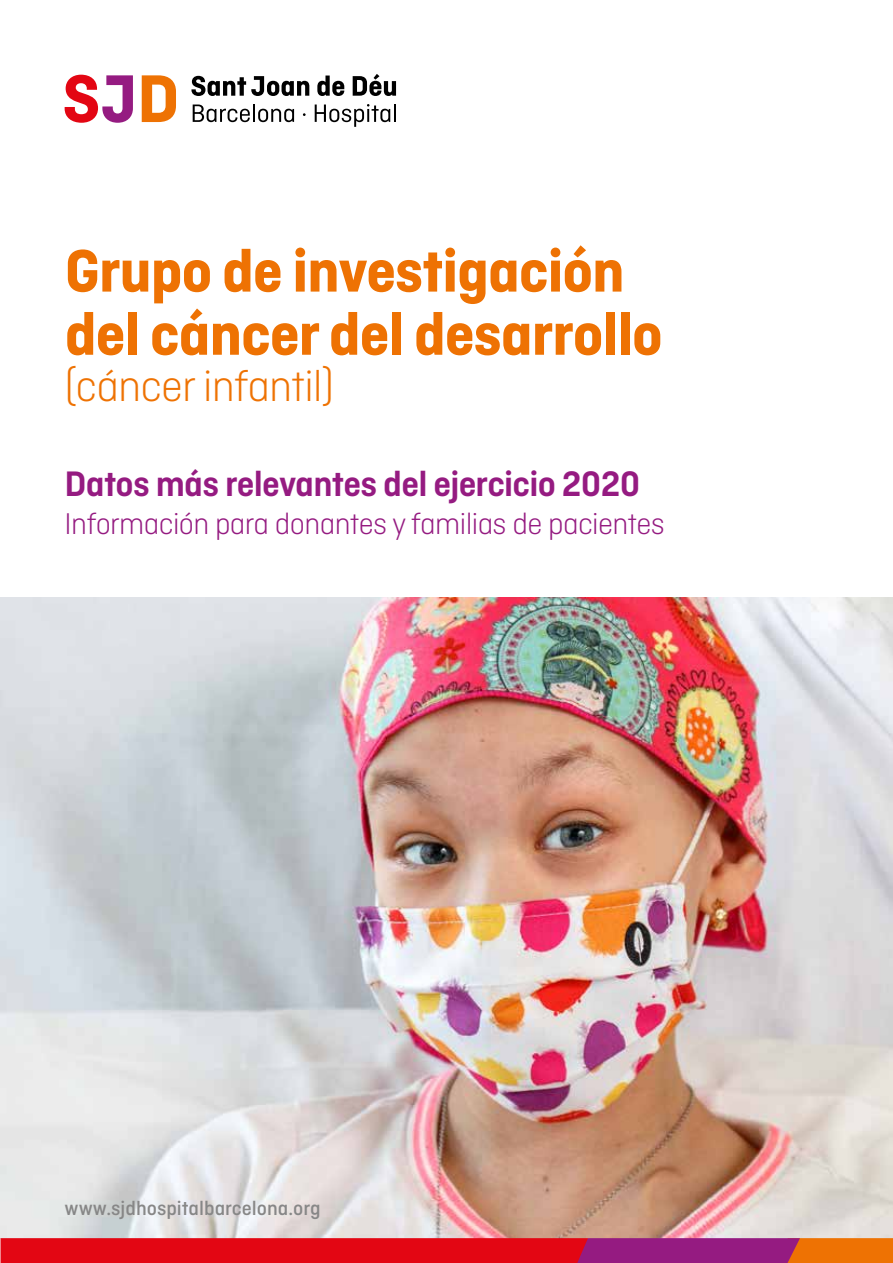
<style>
.page{position:relative;width:893px;height:1263px;background:#fff}
.page>*{position:absolute;margin:0;border:0;box-sizing:border-box;transform-origin:0 0}
.t1{font:700 63.15px/63.2px "Ciutadella";letter-spacing:-.02em;color:#ee7203}
.t2{font:300 45.9px "Ciutadella";letter-spacing:-.02em;color:#ee7203}
.t3{font:600 37.35px "Ciutadella";letter-spacing:-.02em;color:#951b81}
.t4{font:300 31.65px "Ciutadella";letter-spacing:-.02em;color:#951b81}
.t5{font:500 21px "Ciutadella";color:#878787}
</style>
<div class="page">
<img style="left:0;top:597px;width:893px;height:641px">
<svg style="left:1px;top:1238px;width:892px;height:25px;background:#d1182c"></svg>
<svg style="left:191px;top:76px;width:118px;height:20px"></svg>
<svg style="left:317px;top:76px;width:27px;height:20px"></svg>
<svg style="left:353px;top:74px;width:43px;height:22px"></svg>
<svg style="left:193px;top:104px;width:101px;height:18px"></svg>
<svg style="left:315px;top:104px;width:81px;height:23px"></svg>
<svg style="left:142px;top:75px;width:34px;height:47px"></svg>
<svg style="left:65px;top:75px;width:68px;height:48px"></svg>
<h1 class="t1" style="left:65px;top:239px;width:600px">Grupo de investigación del cáncer del desarrollo</h1>
<h2 class="t2" style="left:65px;top:361px;width:271px">(cáncer infantil)</h2>
<p class="t3" style="left:65px;top:463px;width:577px">Datos más relevantes del ejercicio 2020</p>
<p class="t4" style="left:65px;top:507px;width:602px">Información para donantes y familias de pacientes</p>
<p class="t5" style="left:65px;top:1196px;width:258px">www.sjdhospitalbarcelona.org</p>
</div>
